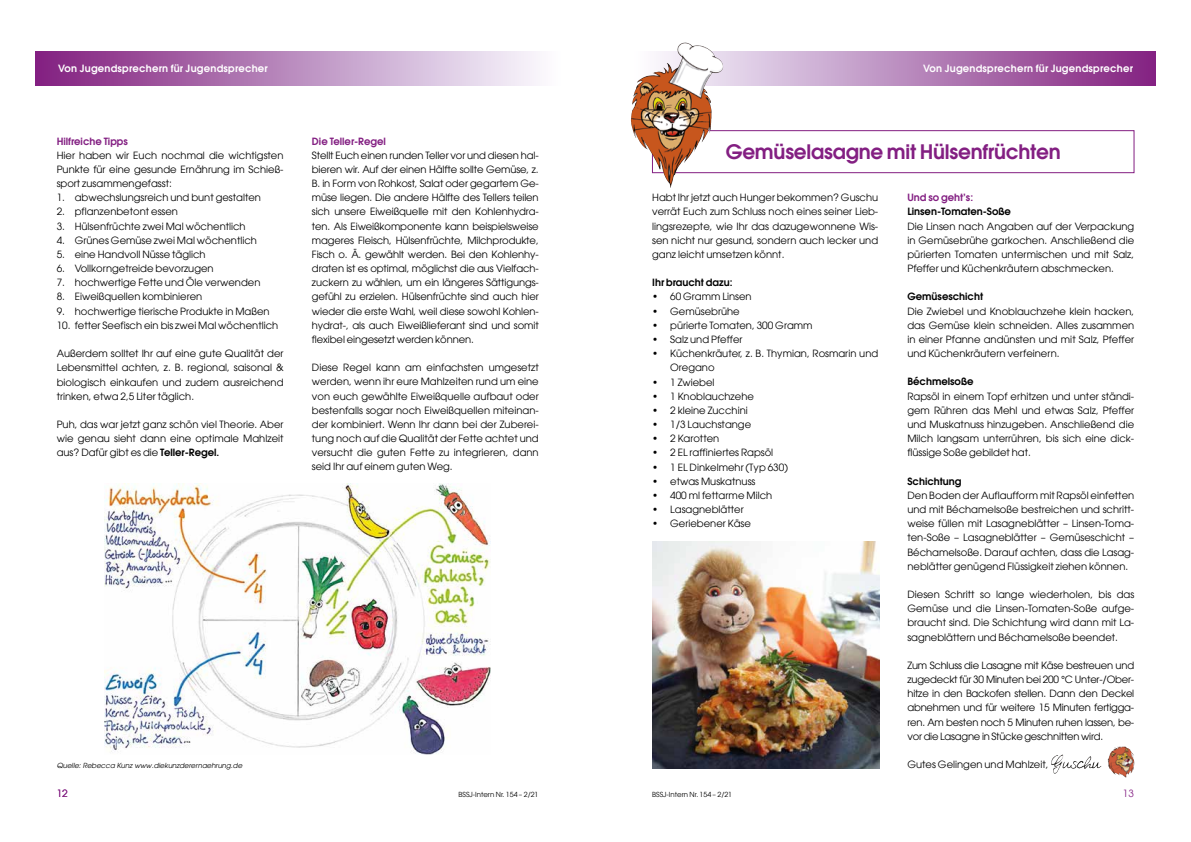
<style>
.page{position:relative;width:1191px;height:842px;background:#fff}
.page>*{position:absolute;margin:0;border:0;box-sizing:border-box;transform-origin:0 0}
.t1{font:600 20px "Avant Garde LT";letter-spacing:-.01em;color:#831f82}
.t2{font:10px/14.2px "Avant Garde LT";color:#000;text-align:justify}
.t3{font:600 10px "Avant Garde LT";letter-spacing:.025em;color:#fff}
.t4{font:600 10px "Avant Garde LT";color:#000}
.t5{font:600 10px "Avant Garde LT";color:#831f82}
.t6{font:10px "Avant Garde LT";color:#831f82}
.t7{font:italic 7px "Avant Garde LT";color:#000}
.t8{font:7px "Avant Garde LT";color:#000}
.s1{font-weight:600}
</style>
<div class="page">
<svg style="left:637px;top:51px;width:518px;height:34px;background:#ba89b9"></svg>
<div style="left:35px;top:51px;width:525px;height:34px;background:linear-gradient(to right,#801f7e,#fafeff)"></div>
<img style="left:105px;top:483px;width:385px;height:272px">
<div style="left:652px;top:130px;width:482px;height:43px;border:1px solid #831f82"></div>
<img style="left:652px;top:541px;width:227px;height:227px">
<img style="left:1107px;top:746px;width:13px;height:18px">
<img style="left:652px;top:43px;width:32px;height:31px">
<p class="t3" style="left:58px;top:62px;width:211px">Von Jugendsprechern für Jugendsprecher</p>
<p class="t3" style="left:923px;top:62px;width:211px">Von Jugendsprechern für Jugendsprecher</p>
<p class="t5" style="left:57px;top:134px;width:73px">Hilfreiche Tipps</p>
<p class="t2" style="left:57px;top:148px;width:228px">Hier haben wir Euch nochmal die wichtigsten Punkte für eine gesunde Ernährung im Schieß&shy;sport zusammengefasst:</p>
<p class="t2" style="left:57px;top:190px;width:206px">1. abwechslungsreich und bunt gestalten</p>
<p class="t2" style="left:57px;top:205px;width:123px">2. pflanzenbetont essen</p>
<p class="t2" style="left:57px;top:219px;width:190px">3. Hülsenfrüchte zwei Mal wöchentlich</p>
<p class="t2" style="left:57px;top:233px;width:202px">4. Grünes Gemüse zwei Mal wöchentlich</p>
<p class="t2" style="left:57px;top:247px;width:150px">5. eine Handvoll Nüsse täglich</p>
<p class="t2" style="left:57px;top:261px;width:158px">6. Vollkorngetreide bevorzugen</p>
<p class="t2" style="left:57px;top:276px;width:205px">7. hochwertige Fette und Öle verwenden</p>
<p class="t2" style="left:57px;top:290px;width:147px">8. Eiweißquellen kombinieren</p>
<p class="t2" style="left:57px;top:304px;width:214px">9. hochwertige tierische Produkte in Maßen</p>
<p class="t2" style="left:57px;top:318px;width:223px">10. fetter Seefisch ein bis zwei Mal wöchentlich</p>
<p class="t2" style="left:57px;top:346px;width:228px">Außerdem solltet Ihr auf eine gute Qualität der Lebensmittel achten, z. B. regional, saisonal &amp; biologisch einkaufen und zudem ausreichend trinken, etwa 2,5 Liter täglich.</p>
<p class="t2" style="left:57px;top:417px;width:228px">Puh, das war jetzt ganz schön viel Theorie. Aber wie genau sieht dann eine optimale Mahlzeit aus? Dafür gibt es die <span class="s1">Teller-Regel.</span></p>
<p class="t5" style="left:312px;top:134px;width:75px">Die Teller-Regel</p>
<p class="t2" style="left:312px;top:148px;width:228px">Stellt Euch einen runden Teller vor und diesen hal&shy;bieren wir. Auf der einen Hälfte sollte Gemüse, z.<br>B. in Form von Rohkost, Salat oder gegartem Ge&shy;müse liegen. Die andere Hälfte des Tellers teilen sich unsere Eiweißquelle mit den Kohlenhydra&shy;ten. Als Eiweißkomponente kann beispielsweise mageres Fleisch, Hülsenfrüchte, Milchprodukte, Fisch o. Ä. gewählt werden. Bei den Kohlenhy&shy;draten ist es optimal, möglichst die aus Vielfach&shy;zuckern zu wählen, um ein längeres Sättigungs&shy;gefühl zu erzielen. Hülsenfrüchte sind auch hier wieder die erste Wahl, weil diese sowohl Kohlen&shy;hydrat-, als auch Eiweißlieferant sind und somit flexibel eingesetzt werden können.</p>
<p class="t2" style="left:312px;top:360px;width:228px">Diese Regel kann am einfachsten umgesetzt werden, wenn ihr eure Mahlzeiten rund um eine von euch gewählte Eiweißquelle aufbaut oder bestenfalls sogar noch Eiweißquellen miteinan&shy;der kombiniert. Wenn Ihr dann bei der Zuberei&shy;tung noch auf die Qualität der Fette achtet und versucht die guten Fette zu integrieren, dann seid Ihr auf einem guten Weg.</p>
<p class="t7" style="left:57px;top:762px;width:187px">Quelle: Rebecca Kunz www.diekunzderernaehrung.de</p>
<h1 class="t1" style="left:725px;top:139px;width:336px">Gemüselasagne mit Hülsenfrüchten</h1>
<p class="t2" style="left:652px;top:190px;width:228px">Habt Ihr jetzt auch Hunger bekommen? Guschu verrät Euch zum Schluss noch eines seiner Lieb&shy;lingsrezepte, wie Ihr das dazugewonnene Wis&shy;sen nicht nur gesund, sondern auch lecker und ganz leicht umsetzen könnt.</p>
<p class="t4" style="left:652px;top:276px;width:82px">Ihr braucht dazu:</p>
<p class="t2" style="left:652px;top:290px;width:101px">• 60 Gramm Linsen</p>
<p class="t2" style="left:652px;top:304px;width:89px">• Gemüsebrühe</p>
<p class="t2" style="left:652px;top:318px;width:162px">• pürierte Tomaten, 300 Gramm</p>
<p class="t2" style="left:652px;top:332px;width:92px">• Salz und Pfeffer</p>
<p class="t2" style="left:670px;top:346px;width:209px;text-indent:-18px">• Küchenkräuter, z. B. Thymian, Rosmarin und<br>Oregano</p>
<p class="t2" style="left:652px;top:375px;width:64px">• 1 Zwiebel</p>
<p class="t2" style="left:652px;top:389px;width:103px">• 1 Knoblauchzehe</p>
<p class="t2" style="left:652px;top:403px;width:97px">• 2 kleine Zucchini</p>
<p class="t2" style="left:652px;top:417px;width:100px">• 1/3 Lauchstange</p>
<p class="t2" style="left:652px;top:431px;width:69px">• 2 Karotten</p>
<p class="t2" style="left:652px;top:446px;width:123px">• 2 EL raffiniertes Rapsöl</p>
<p class="t2" style="left:652px;top:460px;width:137px">• 1 EL Dinkelmehr (Typ 630)</p>
<p class="t2" style="left:652px;top:474px;width:105px">• etwas Muskatnuss</p>
<p class="t2" style="left:652px;top:488px;width:122px">• 400 ml fettarme Milch</p>
<p class="t2" style="left:652px;top:502px;width:93px">• Lasagneblätter</p>
<p class="t2" style="left:652px;top:516px;width:100px">• Geriebener Käse</p>
<p class="t5" style="left:907px;top:191px;width:67px">Und so geht’s:</p>
<p class="t4" style="left:907px;top:205px;width:105px">Linsen-Tomaten-Soße</p>
<p class="t2" style="left:907px;top:219px;width:228px">Die Linsen nach Angaben auf der Verpackung in Gemüsebrühe garkochen. Anschließend die pürierten Tomaten untermischen und mit Salz, Pfeffer und Küchenkräutern abschmecken.</p>
<p class="t4" style="left:907px;top:290px;width:77px">Gemüseschicht</p>
<p class="t2" style="left:907px;top:304px;width:228px">Die Zwiebel und Knoblauchzehe klein hacken, das Gemüse klein schneiden. Alles zusammen in einer Pfanne andünsten und mit Salz, Pfeffer und Küchenkräutern verfeinern.</p>
<p class="t4" style="left:907px;top:375px;width:67px">Béchmelsoße</p>
<p class="t2" style="left:907px;top:389px;width:228px">Rapsöl in einem Topf erhitzen und unter ständi&shy;gem Rühren das Mehl und etwas Salz, Pfeffer und Muskatnuss hinzugeben. Anschließend die Milch langsam unterrühren, bis sich eine dick&shy;flüssige Soße gebildet hat.</p>
<p class="t4" style="left:907px;top:474px;width:56px">Schichtung</p>
<p class="t2" style="left:907px;top:488px;width:228px">Den Boden der Auflaufform mit Rapsöl einfetten und mit Béchamelsoße bestreichen und schritt&shy;weise füllen mit Lasagneblätter – Linsen-Toma&shy;ten-Soße – Lasagneblätter – Gemüseschicht – Béchamelsoße. Darauf achten, dass die Lasag&shy;neblätter genügend Flüssigkeit ziehen können.</p>
<p class="t2" style="left:907px;top:587px;width:228px">Diesen Schritt so lange wiederholen, bis das Gemüse und die Linsen-Tomaten-Soße aufge&shy;braucht sind. Die Schichtung wird dann mit La&shy;sagneblättern und Béchamelsoße beendet.</p>
<p class="t2" style="left:907px;top:658px;width:228px">Zum Schluss die Lasagne mit Käse bestreuen und zugedeckt für 30 Minuten bei 200 °C Unter-/Ober&shy;hitze in den Backofen stellen. Dann den Deckel abnehmen und für weitere 15 Minuten fertigga&shy;ren. Am besten noch 5 Minuten ruhen lassen, be&shy;vor die Lasagne in Stücke geschnitten wird.</p>
<p class="t2" style="left:907px;top:757px;width:143px">Gutes Gelingen und Mahlzeit,</p>
<p class="t6" style="left:57px;top:787px;width:13px">12</p>
<p class="t8" style="left:458px;top:790px;width:81px">BSSJ-Intern Nr. 154 – 2/21</p>
<p class="t8" style="left:652px;top:790px;width:81px">BSSJ-Intern Nr. 154 – 2/21</p>
<p class="t6" style="left:1122px;top:787px;width:13px">13</p>
</div>
